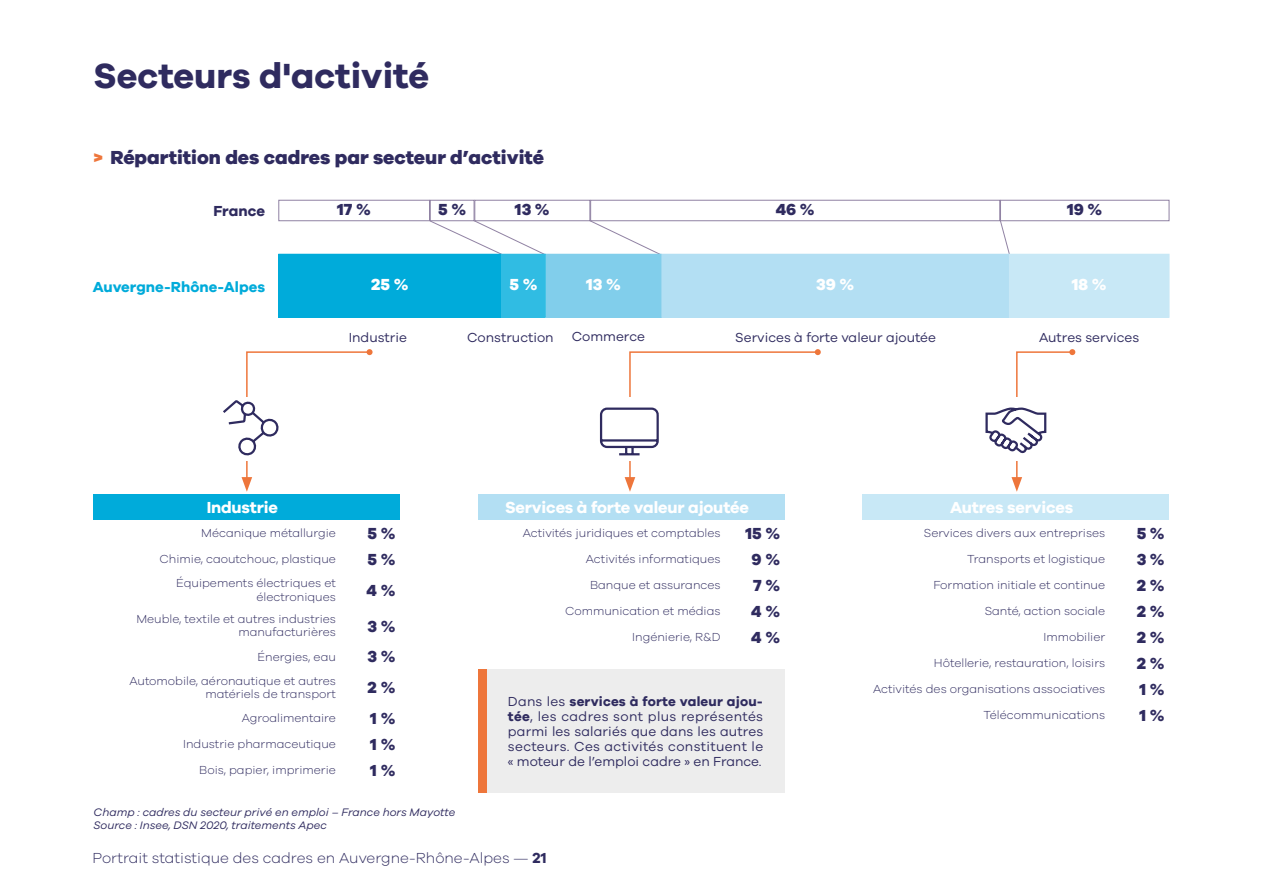
<style>
.page{position:relative;width:1263px;height:893px;background:#fff}
.page>*{position:absolute;margin:0;border:0;box-sizing:border-box;transform-origin:0 0}
.t1{font:700 36px "Galano Grotesque";color:#2f2b5f}
.t2{font:800 19.5px "Galano Grotesque";color:#2f2b5f}
.t3{font:800 16.5px "Galano Grotesque";color:#2f2b5f}
.t4{font:700 16.5px "Galano Grotesque";letter-spacing:-.01em;color:#fff}
.t5{font:800 16.5px "Galano Grotesque";color:#fff}
.t6{font:300 15px "Galano Grotesque";color:#2f2b5f}
.t7{font:700 15px "Galano Grotesque";color:#00abda}
.t8{font:700 15px "Galano Grotesque";color:#2f2b5f}
.t9{font:13.5px/15px "Galano Grotesque";color:#2f2b5f;text-align:justify}
.t10{font:300 12px/13.5px "Galano Grotesque";color:#2f2b5f;text-align:right}
.t11{font:italic 11.25px/13.5px "Galano Grotesque";color:#2f2b5f}
.s1{color:#ee763b}
.s2{font-weight:700}
</style>
<div class="page">
<svg style="left:429px;top:221px;width:117px;height:33px"></svg>
<svg style="left:589px;top:221px;width:72px;height:33px"></svg>
<svg style="left:999px;top:221px;width:11px;height:33px"></svg>
<div style="left:279px;top:254px;width:222px;height:63px;background:#00abda"></div>
<div style="left:278px;top:254px;width:223px;height:64px;border:1px solid #00abda"></div>
<div style="left:546px;top:254px;width:115px;height:63px;background:#81ceeb"></div>
<div style="left:546px;top:254px;width:115px;height:64px;border:1px solid #81ceeb"></div>
<div style="left:501px;top:254px;width:44px;height:63px;background:#30bce3"></div>
<div style="left:501px;top:254px;width:45px;height:64px;border:1px solid #30bce3"></div>
<div style="left:662px;top:254px;width:347px;height:63px;background:#b3dff3"></div>
<div style="left:661px;top:254px;width:348px;height:64px;border:1px solid #b3dff3"></div>
<div style="left:1009px;top:254px;width:160px;height:63px;background:#c8e8f6"></div>
<div style="left:1009px;top:254px;width:160px;height:64px;border:1px solid #c8e8f6"></div>
<div style="left:278px;top:200px;width:152px;height:21px;border:1px solid #9082a3"></div>
<div style="left:474px;top:200px;width:116px;height:21px;border:1px solid #9082a3"></div>
<div style="left:430px;top:200px;width:44px;height:21px;border:1px solid #9082a3"></div>
<div style="left:590px;top:200px;width:410px;height:21px;border:1px solid #9082a3"></div>
<div style="left:1000px;top:200px;width:169px;height:21px;border:1px solid #9082a3"></div>
<div style="left:94px;top:494px;width:306px;height:25px;background:#00abda"></div>
<div style="left:478px;top:494px;width:306px;height:25px;background:#b3dff3"></div>
<div style="left:863px;top:494px;width:306px;height:25px;background:#c8e8f6"></div>
<div style="left:487px;top:669px;width:297px;height:123px;background:#ededed"></div>
<div style="left:478px;top:669px;width:9px;height:123px;background:#ee763b"></div>
<svg style="left:599px;top:349px;width:222px;height:143px"></svg>
<svg style="left:985px;top:349px;width:90px;height:143px"></svg>
<svg style="left:223px;top:349px;width:150px;height:143px"></svg>
<h1 class="t1" style="left:94px;top:54px;width:337px">Secteurs d'activité</h1>
<h2 class="t2" style="left:94px;top:146px;width:452px"><span class="s1">&gt;</span> Répartition des cadres par secteur d’activité</h2>
<p class="t8" style="left:213px;top:202px;width:53px">France</p>
<h3 class="t3" style="left:337px;top:199px;width:35px">17 %</h3>
<h3 class="t3" style="left:438px;top:199px;width:30px">5%</h3>
<h3 class="t3" style="left:515px;top:199px;width:36px">13 %</h3>
<h3 class="t3" style="left:776px;top:199px;width:40px">46 %</h3>
<h3 class="t3" style="left:1067px;top:199px;width:37px">19 %</h3>
<p class="t7" style="left:93px;top:277px;width:174px">Auvergne-Rhône-Alpes</p>
<h3 class="t5" style="left:371px;top:274px;width:39px">25 %</h3>
<h3 class="t5" style="left:509px;top:274px;width:30px">5 %</h3>
<h3 class="t5" style="left:586px;top:274px;width:36px">13 %</h3>
<h3 class="t5" style="left:816px;top:274px;width:40px">39 %</h3>
<h3 class="t5" style="left:1072px;top:274px;width:36px">18 %</h3>
<p class="t9" style="left:349px;top:329px;width:60px">Industrie</p>
<p class="t9" style="left:467px;top:329px;width:88px">Construction</p>
<p class="t9" style="left:572px;top:329px;width:75px">Commerce</p>
<p class="t9" style="left:735px;top:329px;width:202px">Services à forte valeur ajoutée</p>
<p class="t9" style="left:1039px;top:329px;width:102px">Autres services</p>
<h3 class="t4" style="left:207px;top:497px;width:73px">Industrie</h3>
<p class="t10" style="left:201px;top:526px;width:136px">Mécanique métallurgie</p>
<h3 class="t3" style="left:367px;top:523px;width:30px">5 %</h3>
<p class="t10" style="left:159px;top:552px;width:178px">Chimie, caoutchouc, plastique</p>
<h3 class="t3" style="left:367px;top:549px;width:30px">5 %</h3>
<p class="t10" style="left:176px;top:576px;width:161px">Équipements électriques et électroniques</p>
<h3 class="t3" style="left:367px;top:580px;width:30px">4 %</h3>
<p class="t10" style="left:136px;top:612px;width:201px">Meuble, textile et autres industries manufacturières</p>
<h3 class="t3" style="left:367px;top:616px;width:30px">3 %</h3>
<p class="t10" style="left:258px;top:649px;width:80px">Énergies, eau</p>
<h3 class="t3" style="left:367px;top:646px;width:30px">3 %</h3>
<p class="t10" style="left:129px;top:673px;width:208px">Automobile, aéronautique et autres matériels de transport</p>
<h3 class="t3" style="left:368px;top:677px;width:29px">2 %</h3>
<p class="t10" style="left:242px;top:711px;width:96px">Agroalimentaire</p>
<h3 class="t3" style="left:370px;top:708px;width:27px">1 %</h3>
<p class="t10" style="left:183px;top:737px;width:154px">Industrie pharmaceutique</p>
<h3 class="t3" style="left:370px;top:734px;width:27px">1 %</h3>
<p class="t10" style="left:199px;top:763px;width:138px">Bois, papier, imprimerie</p>
<h3 class="t3" style="left:370px;top:760px;width:27px">1 %</h3>
<p class="t11" style="left:94px;top:805px;width:363px">Champ : cadres du secteur privé en emploi – France hors Mayotte<br>Source : Insee, DSN 2020, traitements Apec</p>
<h3 class="t4" style="left:505px;top:497px;width:245px">Services à forte valeur ajoutée</h3>
<p class="t10" style="left:523px;top:526px;width:199px">Activités juridiques et comptables</p>
<h3 class="t3" style="left:745px;top:523px;width:36px">15 %</h3>
<p class="t10" style="left:586px;top:552px;width:136px">Activités informatiques</p>
<h3 class="t3" style="left:752px;top:549px;width:30px">9 %</h3>
<p class="t10" style="left:590px;top:578px;width:132px">Banque et assurances</p>
<h3 class="t3" style="left:753px;top:575px;width:29px">7 %</h3>
<p class="t10" style="left:565px;top:604px;width:157px">Communication et médias</p>
<h3 class="t3" style="left:751px;top:601px;width:30px">4 %</h3>
<p class="t10" style="left:632px;top:630px;width:90px">Ingénierie, R&amp;D</p>
<h3 class="t3" style="left:751px;top:627px;width:30px">4 %</h3>
<p class="t9" style="left:508px;top:693px;width:257px">Dans les <span class="s2">services à forte valeur ajou&shy;tée</span>, les cadres sont plus représentés parmi les salariés que dans les autres secteurs. Ces activités constituent le « moteur de l’emploi cadre » en France.</p>
<p class="t6" style="left:92px;top:849px;width:456px">Portrait statistique des cadres en Auvergne-Rhône-Alpes — <span class="s2">21</span></p>
<h3 class="t4" style="left:950px;top:497px;width:125px">Autres services</h3>
<p class="t10" style="left:924px;top:526px;width:183px">Services divers aux entreprises</p>
<h3 class="t3" style="left:1137px;top:523px;width:30px">5 %</h3>
<p class="t10" style="left:967px;top:552px;width:140px">Transports et logistique</p>
<h3 class="t3" style="left:1137px;top:549px;width:30px">3 %</h3>
<p class="t10" style="left:933px;top:578px;width:173px">Formation initiale et continue</p>
<h3 class="t3" style="left:1137px;top:575px;width:29px">2 %</h3>
<p class="t10" style="left:985px;top:604px;width:122px">Santé, action sociale</p>
<h3 class="t3" style="left:1137px;top:601px;width:29px">2 %</h3>
<p class="t10" style="left:1043px;top:630px;width:63px">Immobilier</p>
<h3 class="t3" style="left:1137px;top:627px;width:29px">2 %</h3>
<p class="t10" style="left:934px;top:656px;width:173px">Hôtellerie, restauration, loisirs</p>
<h3 class="t3" style="left:1137px;top:653px;width:29px">2 %</h3>
<p class="t10" style="left:873px;top:682px;width:234px">Activités des organisations associatives</p>
<h3 class="t3" style="left:1139px;top:679px;width:27px">1 %</h3>
<p class="t10" style="left:983px;top:707px;width:123px">Télécommunications</p>
<h3 class="t3" style="left:1139px;top:705px;width:27px">1 %</h3>
</div>
